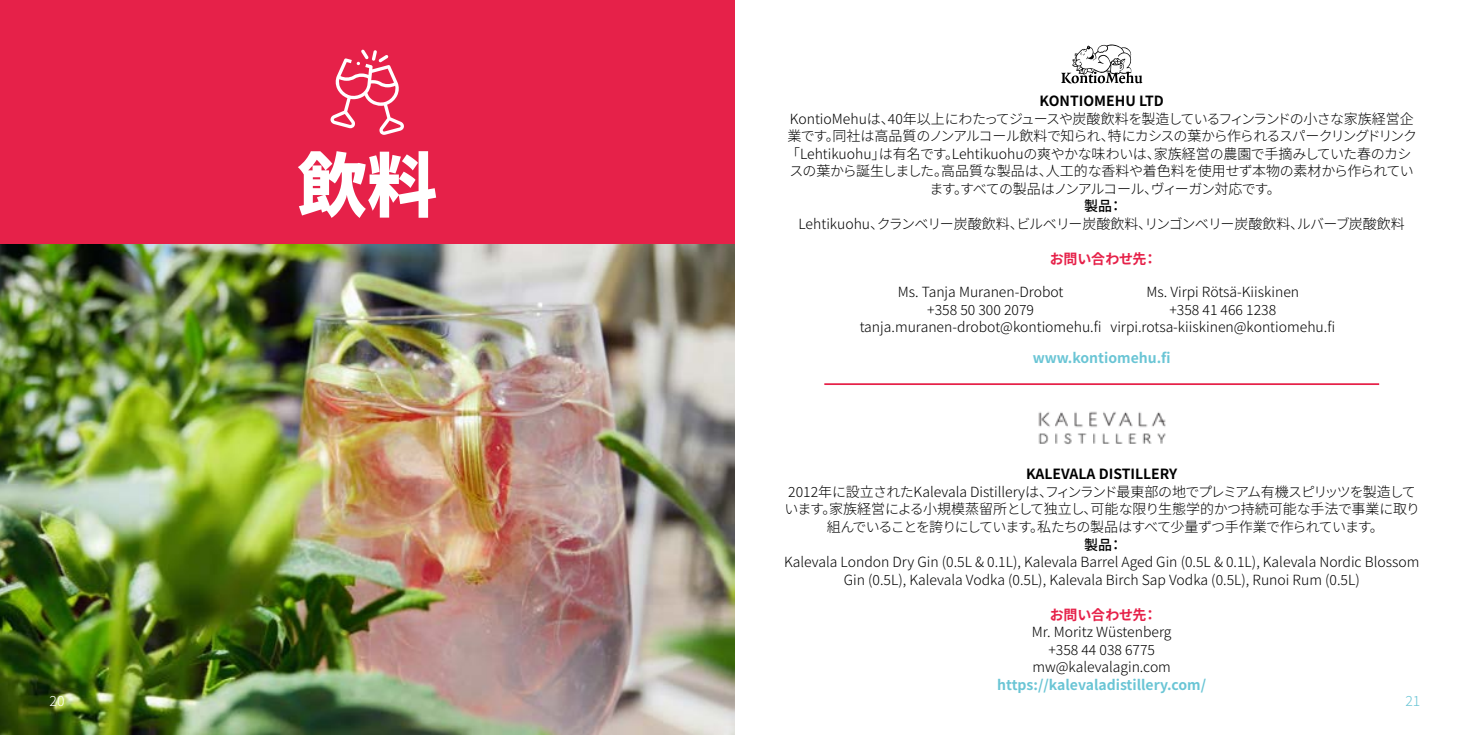
<style>
.page{position:relative;width:1469px;height:735px;background:#fff}
.page>*{position:absolute;margin:0;border:0;box-sizing:border-box;transform-origin:0 0}
.t1{font:70px "Mochiy Pop One";color:#fff}
.t2{font:300 14px/17.5px "Noto Sans JP";color:#000;text-align:center}
.t3{font:300 14px/17.5px "Noto Sans JP";letter-spacing:-.02em;color:#000;text-align:center}
.t4{font:300 14px/17.5px "Noto Sans JP";letter-spacing:-.03em;color:#000;text-align:center}
.t5{font:700 14px "Noto Sans JP";color:#6ac5d5}
.t6{font:700 14px "Noto Sans JP";color:#000}
.t7{font:700 14px "Noto Sans JP";letter-spacing:-.015em;color:#e62149}
.t8{font:500 14px "Noto Sans JP";color:#000}
.t9{font:300 14px "Noto Sans JP";color:#6ac5d5}
.t10{font:300 14px "Noto Sans JP";color:#fff}
</style>
<div class="page">
<div style="left:0;top:0;width:734px;height:734px;background:#e62149"></div>
<svg style="left:1061px;top:44px;width:81px;height:39px"></svg>
<hr style="left:824px;top:383px;width:555px;height:2px;background:#e62149">
<img style="left:0;top:244px;width:734px;height:490px">
<svg style="left:330px;top:49px;width:74px;height:86px"></svg>
<img style="left:1038px;top:411px;width:128px;height:34px">
<p class="t10" style="left:50px;top:692px;width:16px">20</p>
<p class="t1" style="left:297px;top:131px;width:141px">飲料</p>
<p class="t6" style="left:1039px;top:93px;width:126px">KONTIOMEHU LTD</p>
<p class="t3" style="left:786px;top:110px;width:632px">KontioMehuは、40年以上にわたってジュースや炭酸飲料を製造しているフィンランドの小さな家族経営企業です。同社は高品質のノンアルコール飲料で知られ、特にカシスの葉から作られるスパークリングドリンク「Lehtikuohu」は有名です。Lehtikuohuの爽やかな味わいは、家族経営の農園で手摘みしていた春のカシスの葉から誕生しました。高品質な製品は、人工的な香料や着色料を使用せず本物の素材から作られています。すべての製品はノンアルコール、ヴィーガン対応です。</p>
<p class="t8" style="left:1084px;top:198px;width:40px">製品：</p>
<p class="t2" style="left:798px;top:215px;width:608px">Lehtikuohu、クランベリー炭酸飲料、ビルベリー炭酸飲料、リンゴンベリー炭酸飲料、ルバーブ炭酸飲料</p>
<p class="t7" style="left:1049px;top:251px;width:109px">お問い合わせ先：</p>
<p class="t2" style="left:897px;top:283px;width:167px">Ms. Tanja Muranen-Drobot</p>
<p class="t2" style="left:927px;top:301px;width:108px">+358 50 300 2079</p>
<p class="t2" style="left:859px;top:318px;width:243px">tanja.muranen-drobot@kontiomehu.fi</p>
<p class="t2" style="left:1146px;top:283px;width:154px">Ms. Virpi Rötsä-Kiiskinen</p>
<p class="t2" style="left:1169px;top:301px;width:108px">+358 41 466 1238</p>
<p class="t2" style="left:1110px;top:318px;width:226px">virpi.rotsa-kiiskinen@kontiomehu.fi</p>
<p class="t5" style="left:1032px;top:349px;width:139px">www.kontiomehu.fi</p>
<p class="t6" style="left:1026px;top:466px;width:153px">KALEVALA DISTILLERY</p>
<p class="t4" style="left:784px;top:483px;width:637px">2012年に設立されたKalevala Distilleryは、フィンランド最東部の地でプレミアム有機スピリッツを製造しています。家族経営による小規模蒸留所として独立し、可能な限り生態学的かつ持続可能な手法で事業に取り組んでいることを誇りにしています。私たちの製品はすべて少量ずつ手作業で作られています。</p>
<p class="t8" style="left:1084px;top:536px;width:40px">製品：</p>
<p class="t2" style="left:784px;top:553px;width:636px">Kalevala London Dry Gin (0.5L &amp; 0.1L), Kalevala Barrel Aged Gin (0.5L &amp; 0.1L), Kalevala Nordic Blossom<br>Gin (0.5L), Kalevala Vodka (0.5L), Kalevala Birch Sap Vodka (0.5L), Runoi Rum (0.5L)</p>
<p class="t7" style="left:1049px;top:606px;width:109px">お問い合わせ先：</p>
<p class="t2" style="left:1031px;top:623px;width:141px">Mr. Moritz Wüstenberg</p>
<p class="t2" style="left:1048px;top:640px;width:108px">+358 44 038 6775</p>
<p class="t2" style="left:1032px;top:658px;width:140px">mw@kalevalagin.com</p>
<p class="t5" style="left:997px;top:676px;width:210px">https://kalevaladistillery.com/</p>
<p class="t9" style="left:1405px;top:692px;width:16px">21</p>
</div>
